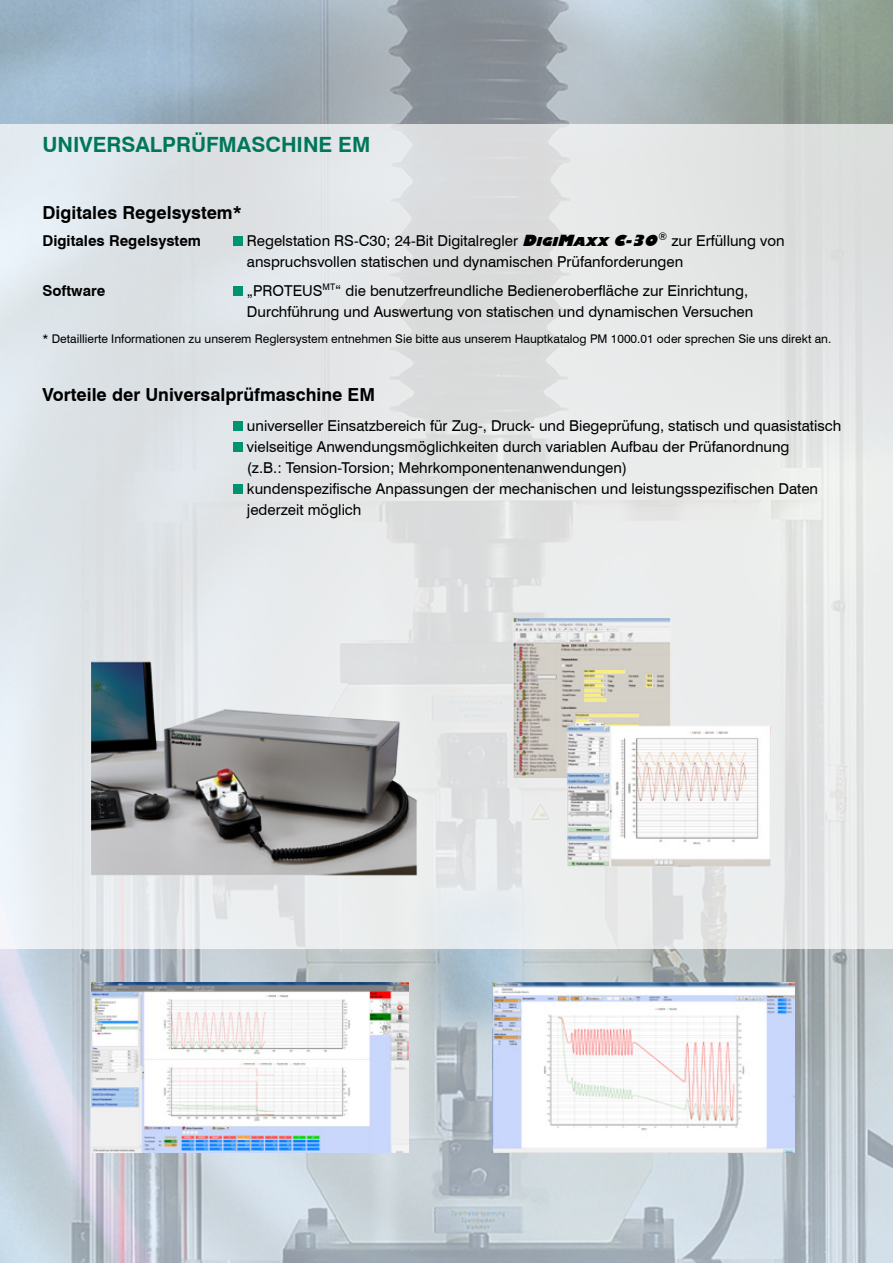
<style>
.page{position:relative;width:893px;height:1263px;background:#fff}
.page>*{position:absolute;margin:0;border:0;box-sizing:border-box;transform-origin:0 0}
.t1{font:700 21px "Swiss 721 BT";color:#00775a}
.t2{font:700 18px "Swiss 721 BT";color:#000}
.t3{font:15px/21px "Swiss 721 BT";color:#000}
.t4{font:700 15px "Swiss 721 BT";color:#000}
.t5{font:12px "Swiss 721 BT";color:#000}
.s1{font-family:"Gentle Sans Ultra";font-weight:700;font-style:italic}
.s2{font-family:"Gentle Sans Ultra";font-weight:700;font-style:italic;font-size:12px}
</style>
<div class="page">
<img style="left:0;top:0;width:893px;height:1263px">
<div style="left:0;top:125px;width:893px;height:824px;background:linear-gradient(to right,#e0e5e9,#e6e7e5)"></div>
<img style="left:506px;top:607px;width:275px;height:271px">
<img style="left:91px;top:658px;width:327px;height:220px">
<img style="left:91px;top:982px;width:317px;height:170px">
<img style="left:493px;top:982px;width:301px;height:170px">
<div style="left:233px;top:236px;width:10px;height:10px;background:#009370"></div>
<div style="left:233px;top:287px;width:10px;height:9px;background:#009370"></div>
<div style="left:233px;top:421px;width:10px;height:10px;background:#009370"></div>
<div style="left:233px;top:442px;width:10px;height:10px;background:#009370"></div>
<div style="left:233px;top:484px;width:10px;height:10px;background:#009370"></div>
<p class="t1" style="left:43px;top:132px;width:329px">UNIVERSALPRÜFMASCHINE EM</p>
<p class="t2" style="left:43px;top:201px;width:201px">Digitales Regelsystem*</p>
<p class="t4" style="left:43px;top:231px;width:160px">Digitales Regelsystem</p>
<p class="t3" style="left:247px;top:230px;width:539px">Regelstation RS-C30; 24-Bit Digitalregler <span class="s1">D</span><span class="s2">IGI</span><span class="s1">M</span><span class="s2">AXX</span> <span class="s1">C-30</span><sup>®</sup> zur Erfüllung von</p>
<p class="t3" style="left:247px;top:251px;width:438px">anspruchsvollen statischen und dynamischen Prüfanforderungen</p>
<p class="t4" style="left:43px;top:282px;width:64px">Software</p>
<p class="t3" style="left:247px;top:280px;width:503px">„PROTEUS<sup>MT</sup>“ die benutzerfreundliche Bedieneroberfläche zur Einrichtung,</p>
<p class="t3" style="left:247px;top:301px;width:508px">Durchführung und Auswertung von statischen und dynamischen Versuchen</p>
<p class="t5" style="left:43px;top:331px;width:790px">* Detaillierte Informationen zu unserem Reglersystem entnehmen Sie bitte aus unserem Hauptkatalog PM 1000.01 oder sprechen Sie uns direkt an.</p>
<p class="t2" style="left:43px;top:384px;width:334px">Vorteile der Universalprüfmaschine EM</p>
<p class="t3" style="left:247px;top:415px;width:596px">universeller Einsatzbereich für Zug-, Druck- und Biegeprüfung, statisch und quasistatisch</p>
<p class="t3" style="left:247px;top:436px;width:544px">vielseitige Anwendungsmöglichkeiten durch variablen Aufbau der Prüfanordnung</p>
<p class="t3" style="left:247px;top:457px;width:382px">(z.B.: Tension-Torsion; Mehrkomponentenanwendungen)</p>
<p class="t3" style="left:247px;top:478px;width:573px">kundenspezifische Anpassungen der mechanischen und leistungsspezifischen Daten jederzeit möglich</p>
</div>
